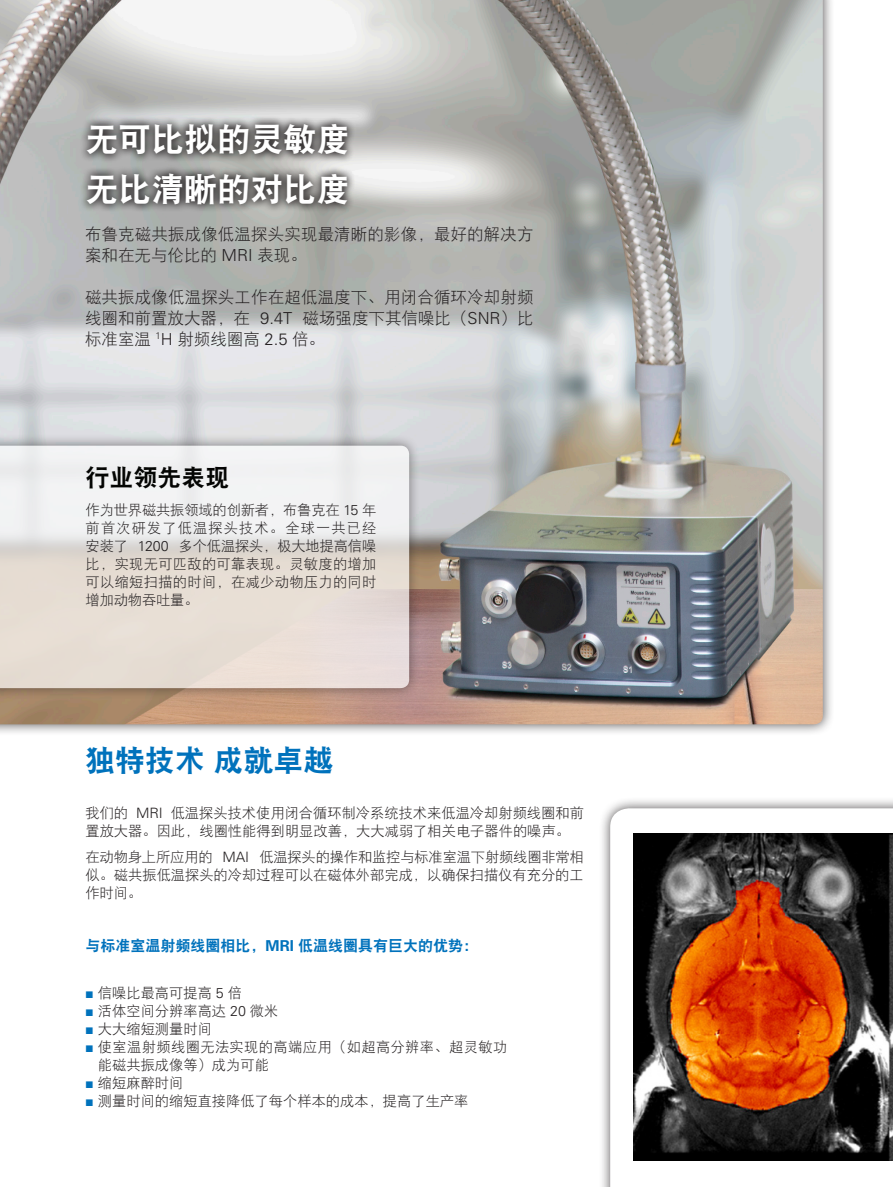
<style>
.page{position:relative;width:893px;height:1187px;background:#fff}
.page>*{position:absolute;margin:0;border:0;box-sizing:border-box;transform-origin:0 0}
.advertisement_headli{font:33px "DF Hei W9";color:#fff}
.brochure_title-headl{font:30px "DF Hei W9";color:#0072bc}
.brochure_Headline{font:24px "DF Hei W9";color:#040503}
.t1{font:16.5px/21px "DF Hei W3";letter-spacing:.005em;color:#231f20}
.t2{font:15px "DF Hei W9";color:#0072bc}
.t3{font:14.25px/18px "DF Hei W3";color:#231f20;text-align:justify}
.t4{font:14.25px/18px "DF Hei W3";letter-spacing:.025em;color:#231f20}
.s1{font-family:"Univers LT Std";font-weight:300}
.s2{font-family:"Univers LT Std";font-weight:700}
.s3{font-family:"Arial";color:#0072bc}
</style>
<div class="page">
<div style="left:598px;top:796px;width:295px;height:390px;background:#231f20;opacity:.75"></div>
<svg style="left:610px;top:808px;width:283px;height:378px"></svg>
<div style="left:0;top:0;width:834px;height:735px;background:#231f20;opacity:.75"></div>
<img style="left:0;top:0;width:823px;height:724px">
<div style="left:0;top:434px;width:421px;height:265px;background:#231f20;opacity:.75"></div>
<svg style="left:0;top:445px;width:409px;height:243px;fill:#e8dfd7"></svg>
<img style="left:633px;top:833px;width:260px;height:327px">
<div style="left:78px;top:115px;width:278px;height:98px;background:#231f20;opacity:.96"></div>
<p class="advertisement_headli" style="left:86px;top:123px;width:265px">无可比拟的灵敏度</p>
<p class="advertisement_headli" style="left:86px;top:172px;width:265px">无比清晰的对比度</p>
<p class="t1" style="left:85px;top:223px;width:450px">布鲁克磁共振成像低温探头实现最清晰的影像，最好的解决方案和在无与伦比的 <span class="s1">MRI</span> 表现。</p>
<p class="t1" style="left:85px;top:286px;width:450px;text-align:justify">磁共振成像低温探头工作在超低温度下、用闭合循环冷却射频线圈和前置放大器，在 <span class="s1">9.4T</span> 磁场强度下其信噪比（<span class="s1">SNR</span>）比标准室温 <sup>1</sup><span class="s1">H</span> 射频线圈高 <span class="s1">2.5</span> 倍。</p>
<p class="brochure_Headline" style="left:86px;top:465px;width:145px">行业领先表现</p>
<p class="t3" style="left:86px;top:500px;width:292px">作为世界磁共振领域的创新者，布鲁克在 <span class="s1">15</span> 年前首次研发了低温探头技术。全球一共已经安装了 <span class="s1">1200</span> 多个低温探头，极大地提高信噪比，实现无可匹敌的可靠表现。灵敏度的增加可以缩短扫描的时间，在减少动物压力的同时增加动物吞吐量。</p>
<p class="brochure_title-headl" style="left:85px;top:745px;width:250px">独特技术成就卓越</p>
<p class="t3" style="left:85px;top:803px;width:500px">我们的 <span class="s1">MRI</span> 低温探头技术使用闭合循环制冷系统技术来低温冷却射频线圈和前置放大器。因此，线圈性能得到明显改善，大大减弱了相关电子器件的噪声。</p>
<p class="t3" style="left:85px;top:847px;width:500px">在动物身上所应用的 <span class="s1">MAI</span> 低温探头的操作和监控与标准室温下射频线圈非常相似。磁共振低温探头的冷却过程可以在磁体外部完成，以确保扫描仪有充分的工作时间。</p>
<p class="t2" style="left:86px;top:938px;width:394px">与标准室温射频线圈相比，<span class="s2">MRI</span> 低温线圈具有巨大的优势：</p>
<p class="t3" style="left:85px;top:983px;width:158px"><span class="s3">■</span> 信噪比最高可提高 <span class="s1">5</span> 倍</p>
<p class="t3" style="left:85px;top:1001px;width:195px"><span class="s3">■</span> 活体空间分辨率高达 <span class="s1">20</span> 微米</p>
<p class="t3" style="left:85px;top:1019px;width:128px"><span class="s3">■</span> 大大缩短测量时间</p>
<p class="t4" style="left:98px;top:1037px;width:411px;text-indent:-13px"><span class="s3">■</span> 使室温射频线圈无法实现的高端应用（如超高分辨率、超灵敏功能磁共振成像等）成为可能</p>
<p class="t3" style="left:85px;top:1073px;width:100px"><span class="s3">■</span> 缩短麻醉时间</p>
<p class="t3" style="left:85px;top:1091px;width:385px"><span class="s3">■</span> 测量时间的缩短直接降低了每个样本的成本，提高了生产率</p>
</div>
